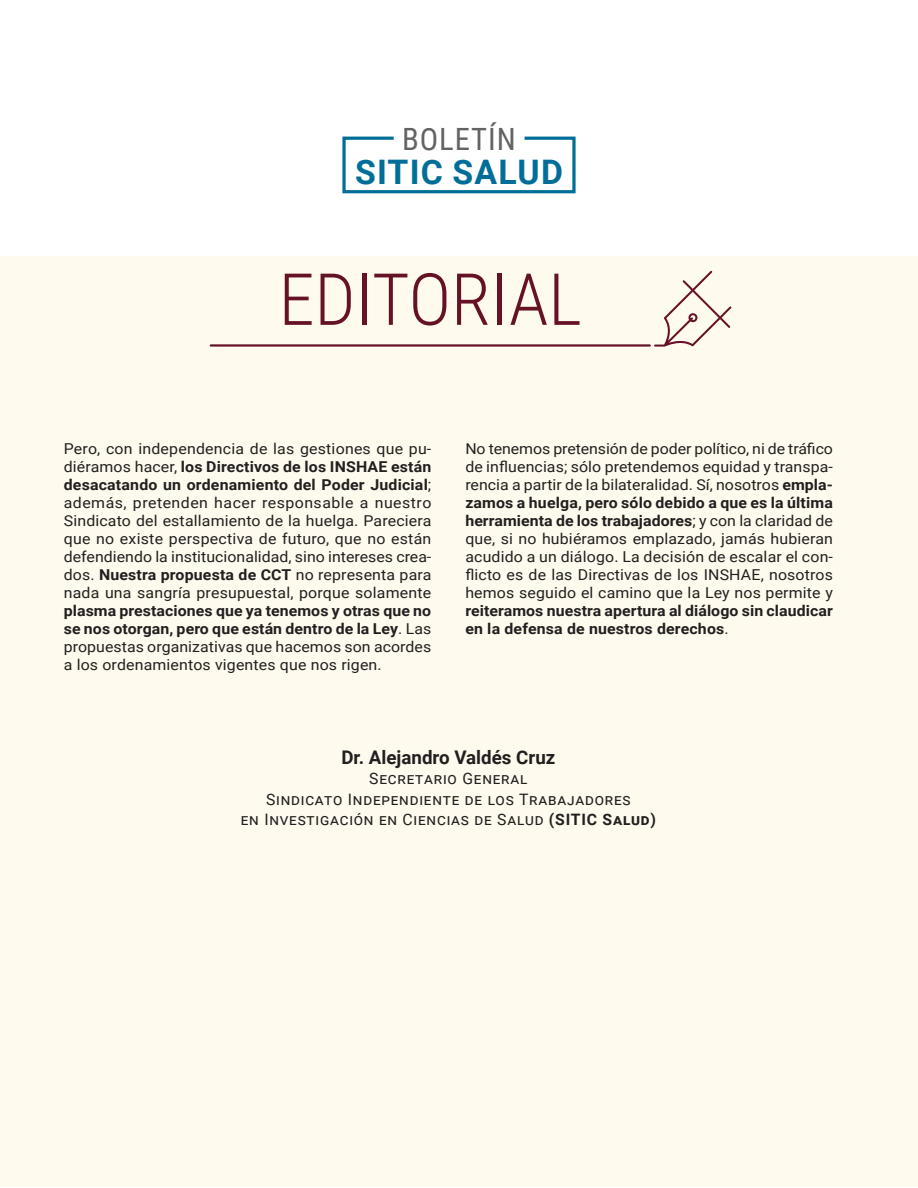
<style>
.page{position:relative;width:918px;height:1188px;background:#fff}
.page>*{position:absolute;margin:0;border:0;box-sizing:border-box;transform-origin:0 0}
.t1{font:300 72px "Roboto Condensed";color:#661226}
.t2{font:700 33.9px "Roboto";letter-spacing:.035em;color:#006e98}
.t3{font:30.75px "Roboto Condensed";letter-spacing:.03em;color:#636366}
.t4{font:700 18.75px "Roboto";color:#231f20}
.t5{font:15.75px "Roboto";letter-spacing:.05em;color:#231f20}
.t6{font:15px/18px "Roboto";letter-spacing:.01em;color:#231f20;text-align:justify;scale:1.06 1}
.s1{font-weight:700}
</style>
<div class="page">
<div style="left:0;top:256px;width:918px;height:931px;background:#fefbee"></div>
<svg style="left:342px;top:136px;width:234px;height:58px"></svg>
<svg style="left:654px;top:271px;width:77px;height:76px"></svg>
<hr style="left:211px;top:344px;width:439px;height:3px;background:#661226">
<p class="t3" style="left:402px;top:117px;width:115px">BOLETÍN</p>
<p class="t2" style="left:355px;top:149px;width:210px">SITIC SALUD</p>
<p class="t1" style="left:279px;top:249px;width:305px">EDITORIAL</p>
<p class="t6" style="left:64px;top:439px;width:348px">Pero, con independencia de las gestiones que pu&shy;diéramos hacer, <span class="s1">los Directivos de los INSHAE están desacatando un ordenamiento del Poder Judicial</span>; además, pretenden hacer responsable a nuestro Sindicato del estallamiento de la huelga. Pareciera que no existe perspectiva de futuro, que no están defendiendo la institucionalidad, sino intereses crea&shy;dos. <span class="s1">Nuestra propuesta de CCT</span> no representa para nada una sangría presupuestal, porque solamente <span class="s1">plasma prestaciones que ya tenemos y otras que no se nos otorgan, pero que están dentro de la Ley</span>. Las propuestas organizativas que hacemos son acordes a los ordenamientos vigentes que nos rigen.</p>
<p class="t6" style="left:465px;top:439px;width:348px">No tenemos pretensión de poder político, ni de tráfico de influencias; sólo pretendemos equidad y transpa&shy;rencia a partir de la bilateralidad. Sí, nosotros <span class="s1">empla&shy;zamos a huelga, pero sólo debido a que es la última herramienta de los trabajadores</span>; y con la claridad de que, si no hubiéramos emplazado, jamás hubieran acudido a un diálogo. La decisión de escalar el con&shy;flicto es de las Directivas de los INSHAE, nosotros hemos seguido el camino que la Ley nos permite y <span class="s1">reiteramos nuestra apertura al diálogo sin claudicar en la defensa de nuestros derechos</span>.</p>
<p class="t4" style="left:341px;top:744px;width:216px">Dr. Alejandro Valdés Cruz</p>
<p class="t5" style="left:369px;top:768px;width:160px">Secretario General</p>
<p class="t5" style="left:266px;top:788px;width:366px">Sindicato Independiente de los Trabajadores</p>
<p class="t5" style="left:241px;top:808px;width:417px">en Investigación en Ciencias de Salud <span class="s1">(SITIC Salud)</span></p>
</div>
